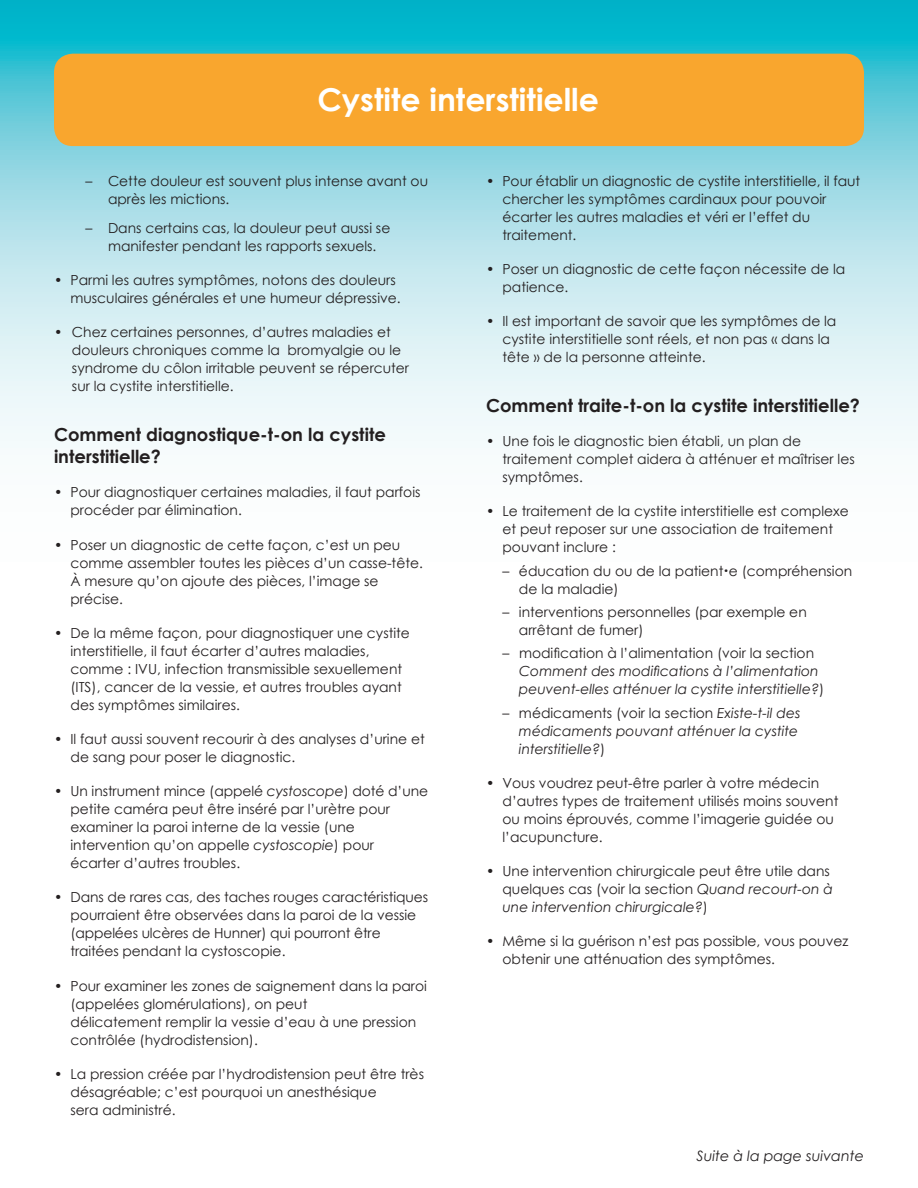
<style>
.page{position:relative;width:918px;height:1188px;background:#fff}
.page>*{position:absolute;margin:0;border:0;box-sizing:border-box;transform-origin:0 0}
.t1{font:700 31.5px "Century Gothic";color:#fff}
.t2{font:700 18px/22.5px "Century Gothic";color:#231f20}
.t3{font:italic 14.4px "Century Gothic";color:#231f20}
.t4{font:13.8px/18px "Century Gothic";color:#231f20}
.t5{font:italic 13.8px/18px "Century Gothic";color:#231f20}
.s1{font-style:italic}
.s2{font-size:9px}
.s3{font-style:normal}
</style>
<div class="page">
<svg style="left:0;top:0;width:918px;height:448px;background:#a9e1ea"></svg>
<div style="left:54px;top:54px;width:810px;height:92px;background:#f9a62e;border-radius:19px"></div>
<p class="t1" style="left:317px;top:80px;width:283px">Cystite interstitielle</p>
<p class="t4" style="left:108px;top:172px;width:322px;text-indent:-23px">– Cette douleur est souvent plus intense avant ou après les mictions.</p>
<p class="t4" style="left:108px;top:219px;width:284px;text-indent:-23px">– Dans certains cas, la douleur peut aussi se manifester pendant les rapports sexuels.</p>
<p class="t4" style="left:70px;top:271px;width:332px;text-indent:-16px">• Parmi les autres symptômes, notons des douleurs musculaires générales et une humeur dépressive.</p>
<p class="t4" style="left:72px;top:323px;width:339px;text-indent:-18px">• Chez certaines personnes, d’autres maladies et douleurs chroniques comme la bromyalgie ou le syndrome du côlon irritable peuvent se répercuter sur la cystite interstitielle.</p>
<p class="t2" style="left:54px;top:422px;width:333px">Comment diagnostique-t-on la cystite interstitielle?</p>
<p class="t4" style="left:70px;top:483px;width:352px;text-indent:-16px">• Pour diagnostiquer certaines maladies, il faut parfois procéder par élimination.</p>
<p class="t4" style="left:70px;top:535px;width:354px;text-indent:-16px">• Poser un diagnostic de cette façon, c’est un peu comme assembler toutes les pièces d’un casse-tête.<br>À mesure qu’on ajoute des pièces, l’image se précise.</p>
<p class="t4" style="left:70px;top:624px;width:341px;text-indent:-16px">• De la même façon, pour diagnostiquer une cystite interstitielle, il faut écarter d’autres maladies, comme : IVU, infection transmissible sexuellement (ITS), cancer de la vessie, et autres troubles ayant des symptômes similaires.</p>
<p class="t4" style="left:70px;top:730px;width:356px;text-indent:-16px">• Il faut aussi souvent recourir à des analyses d’urine et de sang pour poser le diagnostic.</p>
<p class="t4" style="left:70px;top:782px;width:359px;text-indent:-16px">• Un instrument mince (appelé <span class="s1">cystoscope</span>) doté d’une petite caméra peut être inséré par l’urètre pour examiner la paroi interne de la vessie (une intervention qu’on appelle <span class="s1">cystoscopie</span>) pour<br>écarter d’autres troubles.</p>
<p class="t4" style="left:70px;top:888px;width:359px;text-indent:-16px">• Dans de rares cas, des taches rouges caractéristiques pourraient être observées dans la paroi de la vessie (appelées ulcères de Hunner) qui pourront être traitées pendant la cystoscopie.</p>
<p class="t4" style="left:70px;top:976px;width:358px;text-indent:-16px">• Pour examiner les zones de saignement dans la paroi (appelées glomérulations), on peut<br>délicatement remplir la vessie d’eau à une pression contrôlée (hydrodistension).</p>
<p class="t4" style="left:70px;top:1065px;width:355px;text-indent:-16px">• La pression créée par l’hydrodistension peut être très désagréable; c’est pourquoi un anesthésique<br>sera administré.</p>
<p class="t4" style="left:502px;top:172px;width:359px;text-indent:-16px">• Pour établir un diagnostic de cystite interstitielle, il faut chercher les symptômes cardinaux pour pouvoir écarter les autres maladies et véri er l’effet du traitement.</p>
<p class="t4" style="left:502px;top:260px;width:344px;text-indent:-16px">• Poser un diagnostic de cette façon nécessite de la patience.</p>
<p class="t4" style="left:502px;top:312px;width:335px;text-indent:-16px">• Il est important de savoir que les symptômes de la cystite interstitielle sont réels, et non pas « dans la tête » de la personne atteinte.</p>
<p class="t2" style="left:486px;top:394px;width:376px">Comment traite-t-on la cystite interstitielle?</p>
<p class="t4" style="left:502px;top:432px;width:354px;text-indent:-16px">• Une fois le diagnostic bien établi, un plan de traitement complet aidera à atténuer et maîtriser les symptômes.</p>
<p class="t4" style="left:502px;top:502px;width:348px;text-indent:-16px">• Le traitement de la cystite interstitielle est complexe et peut reposer sur une association de traitement pouvant inclure :</p>
<p class="t4" style="left:519px;top:561px;width:335px;text-indent:-16px">– éducation du ou de la patient<span class="s2">•</span>e (compréhension de la maladie)</p>
<p class="t4" style="left:519px;top:603px;width:289px;text-indent:-16px">– interventions personnelles (par exemple en arrêtant de fumer)</p>
<p class="t5" style="left:519px;top:644px;width:307px;text-indent:-16px"><span class="s3">– modification à l’alimentation (voir la section<br></span>Comment des modifications à l’alimentation peuvent-elles atténuer la cystite interstitielle?<span class="s3">)</span></p>
<p class="t5" style="left:519px;top:704px;width:283px;text-indent:-16px"><span class="s3">– médicaments (voir la section</span> Existe-t-il des médicaments pouvant atténuer la cystite interstitielle?<span class="s3">)</span></p>
<p class="t4" style="left:502px;top:774px;width:337px;text-indent:-16px">• Vous voudrez peut-être parler à votre médecin d’autres types de traitement utilisés moins souvent ou moins éprouvés, comme l’imagerie guidée ou l’acupuncture.</p>
<p class="t4" style="left:502px;top:862px;width:332px;text-indent:-16px">• Une intervention chirurgicale peut être utile dans quelques cas (voir la section <span class="s1">Quand recourt-on à une intervention chirurgicale?</span>)</p>
<p class="t4" style="left:502px;top:932px;width:347px;text-indent:-16px">• Même si la guérison n’est pas possible, vous pouvez obtenir une atténuation des symptômes.</p>
<p class="t3" style="left:697px;top:1147px;width:169px">Suite à la page suivante</p>
</div>
